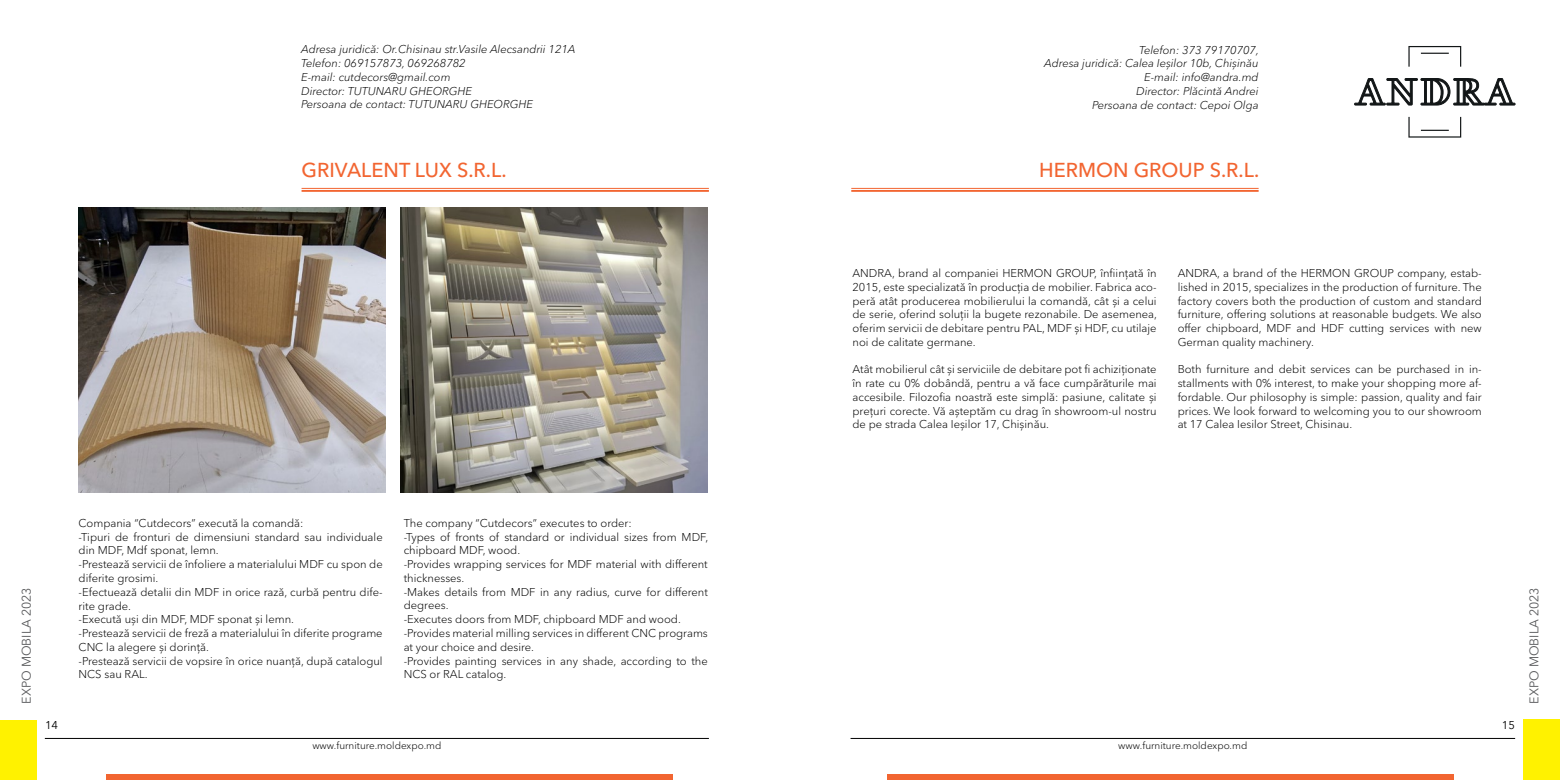
<style>
.page{position:relative;width:1560px;height:780px;background:#fff}
.page>*{position:absolute;margin:0;border:0;box-sizing:border-box;transform-origin:0 0}
.t1{font:500 20px "Avenir Next Cyr";color:#f26531}
.t2{font:12.5px "Avenir Next Cyr";color:#58595b}
.t3{font:300 11.25px/13.8px "Avenir Next Cyr";color:#000;text-align:justify}
.t4{font:italic 300 11.25px/13.8px "Avenir Next Cyr";color:#000;text-align:right}
.t5{font:11.25px "Avenir Next Cyr";color:#000}
.t6{font:300 10px "Avenir Next Cyr";color:#000}
</style>
<div class="page">
<hr style="left:45px;top:738px;width:663px;height:1px;background:#000">
<hr style="left:850px;top:738px;width:664px;height:1px;background:#000">
<div style="left:0;top:720px;width:37px;height:60px;background:#fff200"></div>
<div style="left:1522px;top:719px;width:37px;height:61px;background:#fff200"></div>
<div style="left:106px;top:773px;width:566px;height:7px;background:#f26531"></div>
<div style="left:886px;top:773px;width:567px;height:7px;background:#f26531"></div>
<hr style="left:851px;top:188px;width:407px;height:1px;background:#f26531">
<hr style="left:851px;top:190px;width:407px;height:2px;background:#f26531">
<hr style="left:301px;top:188px;width:407px;height:1px;background:#f26531">
<hr style="left:301px;top:190px;width:407px;height:2px;background:#f26531">
<img style="left:79px;top:207px;width:306px;height:285px">
<img style="left:400px;top:207px;width:307px;height:285px">
<svg style="left:1354px;top:78px;width:160px;height:28px"></svg>
<svg style="left:1408px;top:46px;width:52px;height:21px"></svg>
<svg style="left:1408px;top:117px;width:52px;height:21px"></svg>
<p class="t4" style="left:301px;top:43px;width:276px;text-align:left">Adresa juridică: Or.Chisinau str.Vasile Alecsandrii 121A Telefon: 069157873, 069268782<br>E-mail: cutdecors@gmail.com<br>Director: TUTUNARU GHEORGHE<br>Persoana de contact: TUTUNARU GHEORGHE</p>
<h1 class="t1" style="left:301px;top:158px;width:206px">GRIVALENT LUX S.R.L.</h1>
<p class="t4" style="left:1043px;top:43px;width:216px">Telefon: 373 79170707,<br>Adresa juridică: Calea Ieșilor 10b, Chișinău<br>E-mail: info@andra.md<br>Director: Plăcintă Andrei<br>Persoana de contact: Cepoi Olga</p>
<h1 class="t1" style="left:1039px;top:158px;width:221px">HERMON GROUP S.R.L.</h1>
<p class="t3" style="left:852px;top:266px;width:306px">ANDRA, brand al companiei HERMON GROUP, înființată în 2015, este specializată în producția de mobilier. Fabrica aco&shy;peră atât producerea mobilierului la comandă, cât și a celui de serie, oferind soluții la bugete rezonabile. De asemenea, oferim servicii de debitare pentru PAL, MDF și HDF, cu utilaje noi de calitate germane.</p>
<p class="t3" style="left:852px;top:362px;width:305px">Atât mobilierul cât și serviciile de debitare pot fi achiziționate în rate cu 0% dobândă, pentru a vă face cumpărăturile mai accesibile. Filozofia noastră este simplă: pasiune, calitate și prețuri corecte. Vă așteptăm cu drag în showroom-ul nostru de pe strada Calea Ieșilor 17, Chișinău.</p>
<p class="t3" style="left:1177px;top:266px;width:305px">ANDRA, a brand of the HERMON GROUP company, estab&shy;lished in 2015, specializes in the production of furniture. The factory covers both the production of custom and standard furniture, offering solutions at reasonable budgets. We also offer chipboard, MDF and HDF cutting services with new German quality machinery.</p>
<p class="t3" style="left:1177px;top:362px;width:305px">Both furniture and debit services can be purchased in in&shy;stallments with 0% interest, to make your shopping more af&shy;fordable. Our philosophy is simple: passion, quality and fair prices. We look forward to welcoming you to our showroom at 17 Calea Iesilor Street, Chisinau.</p>
<p class="t3" style="left:79px;top:516px;width:305px;text-align:left">Compania “Cutdecors” execută la comandă:<br>-Tipuri de fronturi de dimensiuni standard sau individuale din MDF, Mdf sponat, lemn.<br>-Prestează servicii de înfoliere a materialului MDF cu spon de diferite grosimi.<br>-Efectuează detalii din MDF in orice rază, curbă pentru dife&shy;rite grade.<br>-Execută uși din MDF, MDF sponat și lemn.<br>-Prestează servicii de freză a materialului în diferite programe CNC la alegere și dorință.<br>-Prestează servicii de vopsire în orice nuanță, după catalogul NCS sau RAL.</p>
<p class="t3" style="left:403px;top:516px;width:306px;text-align:left">The company “Cutdecors” executes to order:<br>-Types of fronts of standard or individual sizes from MDF, chipboard MDF, wood.<br>-Provides wrapping services for MDF material with different thicknesses.<br>-Makes details from MDF in any radius, curve for different degrees.<br>-Executes doors from MDF, chipboard MDF and wood. -Provides material milling services in different CNC programs at your choice and desire.<br>-Provides painting services in any shade, according to the NCS or RAL catalog.</p>
<p class="t2" style="left:19px;top:703px;width:118px;rotate:-90deg">EXPO MOBILA 2023</p>
<p class="t2" style="left:1526px;top:703px;width:118px;rotate:-90deg">EXPO MOBILA 2023</p>
<p class="t5" style="left:45px;top:718px;width:15px">14</p>
<p class="t5" style="left:1501px;top:718px;width:15px">15</p>
<p class="t6" style="left:312px;top:739px;width:131px">www.furniture.moldexpo.md</p>
<p class="t6" style="left:1118px;top:739px;width:131px">www.furniture.moldexpo.md</p>
</div>
